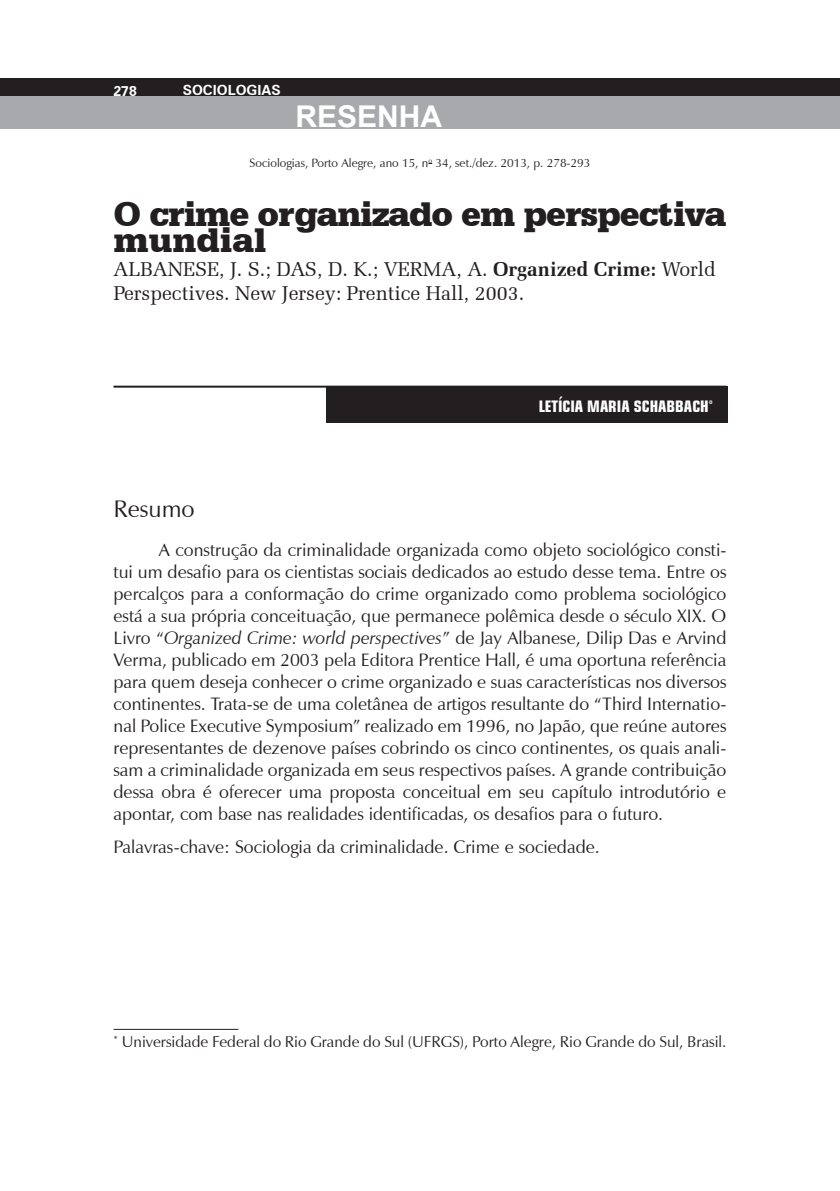
<style>
.page{position:relative;width:840px;height:1191px;background:#fff}
.page>*{position:absolute;margin:0;border:0;box-sizing:border-box;transform-origin:0 0}
.t1{font:900 36px/26px "Serifa BT";letter-spacing:-.03em;color:#231f20}
.t2{font:700 30px "Arial";color:#fff}
.t3{font:24px "Zapf Humanist 601 BT";color:#231f20}
.t4{font:20px/24px "Zapf Elliptical 711 BT";color:#231f20}
.t5{font:18px/22px "Zapf Humanist 601 BT";color:#231f20;text-align:justify}
.t6{font:700 condensed 16px "Square 721 BT";color:#fff}
.t7{font:15.6px "Zapf Humanist 601 BT";color:#231f20}
.t8{font:700 14px "Zurich BT";color:#fff}
.t9{font:12px "Zapf Humanist 601 BT";color:#231f20}
.s1{font-weight:700}
.s2{font-style:italic}
</style>
<div class="page">
<div style="left:0;top:78px;width:839px;height:20px;background:#231f20"></div>
<div style="left:326px;top:386px;width:401px;height:36px;background:#231f20"></div>
<hr style="left:113px;top:386px;width:613px;height:2px;background:#231f20">
<div style="left:0;top:97px;width:839px;height:32px;background:#a8a9ad"></div>
<hr style="left:113px;top:1028px;width:125px;height:1px;background:#231f20">
<p class="t8" style="left:113px;top:82px;width:25px">278</p>
<p class="t8" style="left:183px;top:82px;width:99px">SOCIOLOGIAS</p>
<h2 class="t2" style="left:295px;top:97px;width:148px">RESENHA</h2>
<p class="t9" style="left:249px;top:155px;width:342px">Sociologias, Porto Alegre, ano 15, n<sup>o</sup> 34, set./dez. 2013, p. 278-293</p>
<h1 class="t1" style="left:113px;top:200px;width:614px">O crime organizado em perspectiva mundial</h1>
<p class="t4" style="left:113px;top:257px;width:603px">ALBANESE, J. S.; DAS, D. K.; VERMA, A. <span class="s1">Organized Crime:</span> World<br>Perspectives. New Jersey: Prentice Hall, 2003.</p>
<p class="t6" style="left:538px;top:397px;width:175px">LETÍCIA MARIA SCHABBACH<sup>*</sup></p>
<h3 class="t3" style="left:113px;top:494px;width:83px">Resumo</h3>
<p class="t5" style="left:113px;top:539px;width:614px;text-indent:45px">A construção da criminalidade organizada como objeto sociológico consti&shy;tui um desafio para os cientistas sociais dedicados ao estudo desse tema. Entre os percalços para a conformação do crime organizado como problema sociológico está a sua própria conceituação, que permanece polêmica desde o século XIX. O Livro “<span class="s2">Organized Crime: world perspectives</span>” de Jay Albanese, Dilip Das e Arvind Verma, publicado em 2003 pela Editora Prentice Hall, é uma oportuna referência para quem deseja conhecer o crime organizado e suas características nos diversos continentes. Trata-se de uma coletânea de artigos resultante do “Third Internatio&shy;nal Police Executive Symposium” realizado em 1996, no Japão, que reúne autores representantes de dezenove países cobrindo os cinco continentes, os quais anali&shy;sam a criminalidade organizada em seus respectivos países. A grande contribuição dessa obra é oferecer uma proposta conceitual em seu capítulo introdutório e apontar, com base nas realidades identificadas, os desafios para o futuro.</p>
<p class="t5" style="left:113px;top:836px;width:487px">Palavras-chave: Sociologia da criminalidade. Crime e sociedade.</p>
<p class="t7" style="left:113px;top:1031px;width:614px"><sup>*</sup> Universidade Federal do Rio Grande do Sul (UFRGS), Porto Alegre, Rio Grande do Sul, Brasil.</p>
</div>
